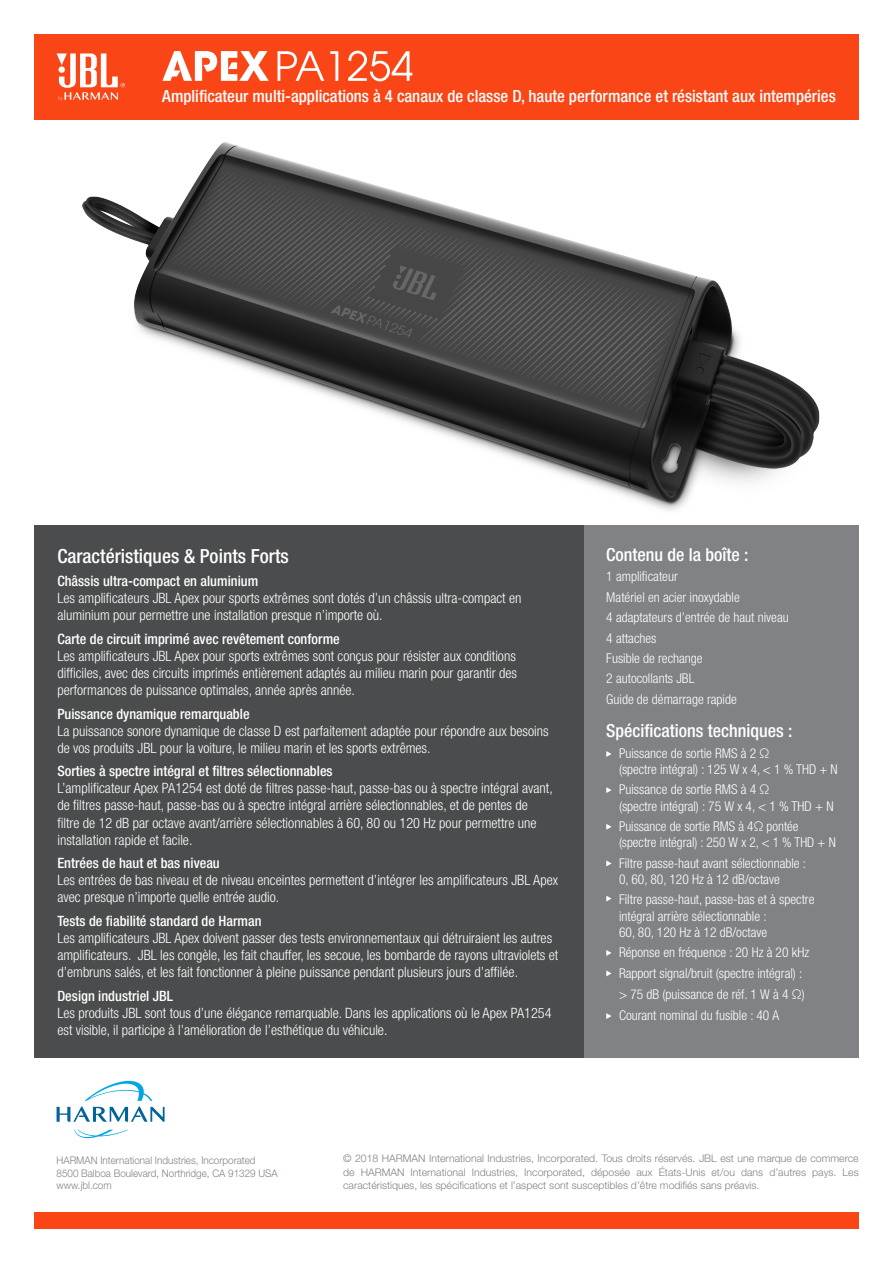
<style>
.page{position:relative;width:893px;height:1263px;background:#fff}
.page>*{position:absolute;margin:0;border:0;box-sizing:border-box;transform-origin:0 0}
.t1{font:500 condensed 19.5px "Helvetica Neue LT Pro";color:#fff}
.t2{font:500 condensed 18px "Helvetica Neue LT Pro";color:#fff}
.t3{font:500 condensed 16.8px "Helvetica Neue LT Pro";color:#fff}
.t4{font:300 condensed 14.25px/17.1px "Helvetica Neue LT Pro";color:#fff}
.t5{font:500 condensed 14.25px "Helvetica Neue LT Pro";color:#fff}
.t6{font:300 condensed 13.5px/16.2px "Helvetica Neue LT Pro";color:#fff}
.t7{font:300 10.5px/13.5px "Helvetica Neue LT Pro";color:#808285;text-align:justify}
.t8{font:300 10.5px "Helvetica Neue LT Pro";color:#808285;scale:.94 1}
</style>
<div class="page">
<img style="left:34px;top:119px;width:825px;height:392px">
<div style="left:34px;top:1213px;width:825px;height:16px;background:#fa4616"></div>
<svg style="left:74px;top:1130px;width:54px;height:8px"></svg>
<svg style="left:57px;top:1080px;width:108px;height:42px"></svg>
<div style="left:34px;top:34px;width:825px;height:85px;background:#fa4616"></div>
<svg style="left:57px;top:53px;width:68px;height:48px"></svg>
<div style="left:584px;top:525px;width:275px;height:533px;background:#808285"></div>
<svg style="left:606px;top:751px;width:6px;height:6px"></svg>
<svg style="left:606px;top:787px;width:6px;height:6px"></svg>
<svg style="left:606px;top:824px;width:6px;height:6px"></svg>
<svg style="left:606px;top:860px;width:6px;height:6px"></svg>
<svg style="left:606px;top:896px;width:6px;height:5px"></svg>
<svg style="left:606px;top:950px;width:6px;height:6px"></svg>
<svg style="left:606px;top:970px;width:6px;height:6px"></svg>
<svg style="left:606px;top:1013px;width:6px;height:6px"></svg>
<div style="left:34px;top:525px;width:550px;height:533px;background:#4b4c4d"></div>
<svg style="left:278px;top:51px;width:46px;height:30px"></svg>
<svg style="left:330px;top:51px;width:8px;height:30px"></svg>
<svg style="left:348px;top:51px;width:64px;height:30px"></svg>
<svg style="left:162px;top:51px;width:107px;height:30px"></svg>
<p class="t3" style="left:162px;top:86px;width:675px">Amplificateur multi-applications à 4 canaux de classe D, haute performance et résistant aux intempéries</p>
<p class="t1" style="left:57px;top:544px;width:233px">Caractéristiques &amp; Points Forts</p>
<p class="t5" style="left:57px;top:572px;width:202px">Châssis ultra-compact en aluminium</p>
<p class="t4" style="left:57px;top:589px;width:466px">Les amplificateurs JBL Apex pour sports extrêmes sont dotés d’un châssis ultra-compact en aluminium pour permettre une installation presque n’importe où.</p>
<p class="t5" style="left:57px;top:630px;width:284px">Carte de circuit imprimé avec revêtement conforme</p>
<p class="t4" style="left:57px;top:647px;width:461px;text-align:justify">Les amplificateurs JBL Apex pour sports extrêmes sont conçus pour résister aux conditions difficiles, avec des circuits imprimés entièrement adaptés au milieu marin pour garantir des performances de puissance optimales, année après année.</p>
<p class="t5" style="left:57px;top:705px;width:194px">Puissance dynamique remarquable</p>
<p class="t4" style="left:57px;top:722px;width:493px">La puissance sonore dynamique de classe D est parfaitement adaptée pour répondre aux besoins de vos produits JBL pour la voiture, le milieu marin et les sports extrêmes.</p>
<p class="t5" style="left:57px;top:763px;width:277px">Sorties à spectre intégral et filtres sélectionnables</p>
<p class="t4" style="left:57px;top:780px;width:497px">L’amplificateur Apex PA1254 est doté de filtres passe-haut, passe-bas ou à spectre intégral avant, de filtres passe-haut, passe-bas ou à spectre intégral arrière sélectionnables, et de pentes de filtre de 12 dB par octave avant/arrière sélectionnables à 60, 80 ou 120 Hz pour permettre une installation rapide et facile.</p>
<p class="t5" style="left:57px;top:854px;width:164px">Entrées de haut et bas niveau</p>
<p class="t4" style="left:57px;top:871px;width:502px">Les entrées de bas niveau et de niveau enceintes permettent d’intégrer les amplificateurs JBL Apex avec presque n’importe quelle entrée audio.</p>
<p class="t5" style="left:57px;top:912px;width:206px">Tests de fiabilité standard de Harman</p>
<p class="t4" style="left:57px;top:929px;width:502px">Les amplificateurs JBL Apex doivent passer des tests environnementaux qui détruiraient les autres amplificateurs. JBL les congèle, les fait chauffer, les secoue, les bombarde de rayons ultraviolets et d’embruns salés, et les fait fonctionner à pleine puissance pendant plusieurs jours d’affilée.</p>
<p class="t5" style="left:57px;top:987px;width:117px">Design industriel JBL</p>
<p class="t4" style="left:57px;top:1004px;width:496px">Les produits JBL sont tous d’une élégance remarquable. Dans les applications où le Apex PA1254 est visible, il participe à l’amélioration de l’esthétique du véhicule.</p>
<p class="t2" style="left:606px;top:543px;width:144px">Contenu de la boîte :</p>
<p class="t6" style="left:606px;top:568px;width:73px">1 amplificateur</p>
<p class="t6" style="left:606px;top:589px;width:135px">Matériel en acier inoxydable</p>
<p class="t6" style="left:606px;top:609px;width:184px">4 adaptateurs d’entrée de haut niveau</p>
<p class="t6" style="left:606px;top:629px;width:52px">4 attaches</p>
<p class="t6" style="left:606px;top:650px;width:98px">Fusible de rechange</p>
<p class="t6" style="left:606px;top:670px;width:90px">2 autocollants JBL</p>
<p class="t6" style="left:606px;top:691px;width:132px">Guide de démarrage rapide</p>
<p class="t2" style="left:606px;top:720px;width:188px">Spécifications techniques :</p>
<p class="t6" style="left:619px;top:745px;width:220px">Puissance de sortie RMS à 2 Ω<br>(spectre intégral) : 125 W x 4, &lt; 1 % THD + N</p>
<p class="t6" style="left:619px;top:781px;width:216px">Puissance de sortie RMS à 4 Ω<br>(spectre intégral) : 75 W x 4, &lt; 1 % THD + N</p>
<p class="t6" style="left:619px;top:818px;width:218px">Puissance de sortie RMS à 4Ω pontée (spectre intégral) : 250 W x 2, &lt; 1 % THD + N</p>
<p class="t6" style="left:619px;top:855px;width:189px">Filtre passe-haut avant sélectionnable :<br>0, 60, 80, 120 Hz à 12 dB/octave</p>
<p class="t6" style="left:619px;top:891px;width:197px">Filtre passe-haut, passe-bas et à spectre intégral arrière sélectionnable :<br>60, 80, 120 Hz à 12 dB/octave</p>
<p class="t6" style="left:619px;top:942px;width:192px;line-height:21px">Réponse en fréquence : 20 Hz à 20 kHz<br>Rapport signal/bruit (spectre intégral) : &gt; 75 dB (puissance de réf. 1 W à 4 Ω)</p>
<p class="t6" style="left:619px;top:1007px;width:162px">Courant nominal du fusible : 40 A</p>
<p class="t8" style="left:57px;top:1154px;width:213px">HARMAN International Industries, Incorporated</p>
<p class="t8" style="left:57px;top:1166px;width:237px">8500 Balboa Boulevard, Northridge, CA 91329 USA</p>
<p class="t8" style="left:57px;top:1179px;width:60px">www.jbl.com</p>
<p class="t7" style="left:343px;top:1151px;width:517px">© 2018 HARMAN International Industries, Incorporated. Tous droits réservés. JBL est une marque de commerce de HARMAN International Industries, Incorporated, déposée aux États-Unis et/ou dans d’autres pays. Les caractéristiques, les spécifications et l’aspect sont susceptibles d’être modifiés sans préavis.</p>
</div>
